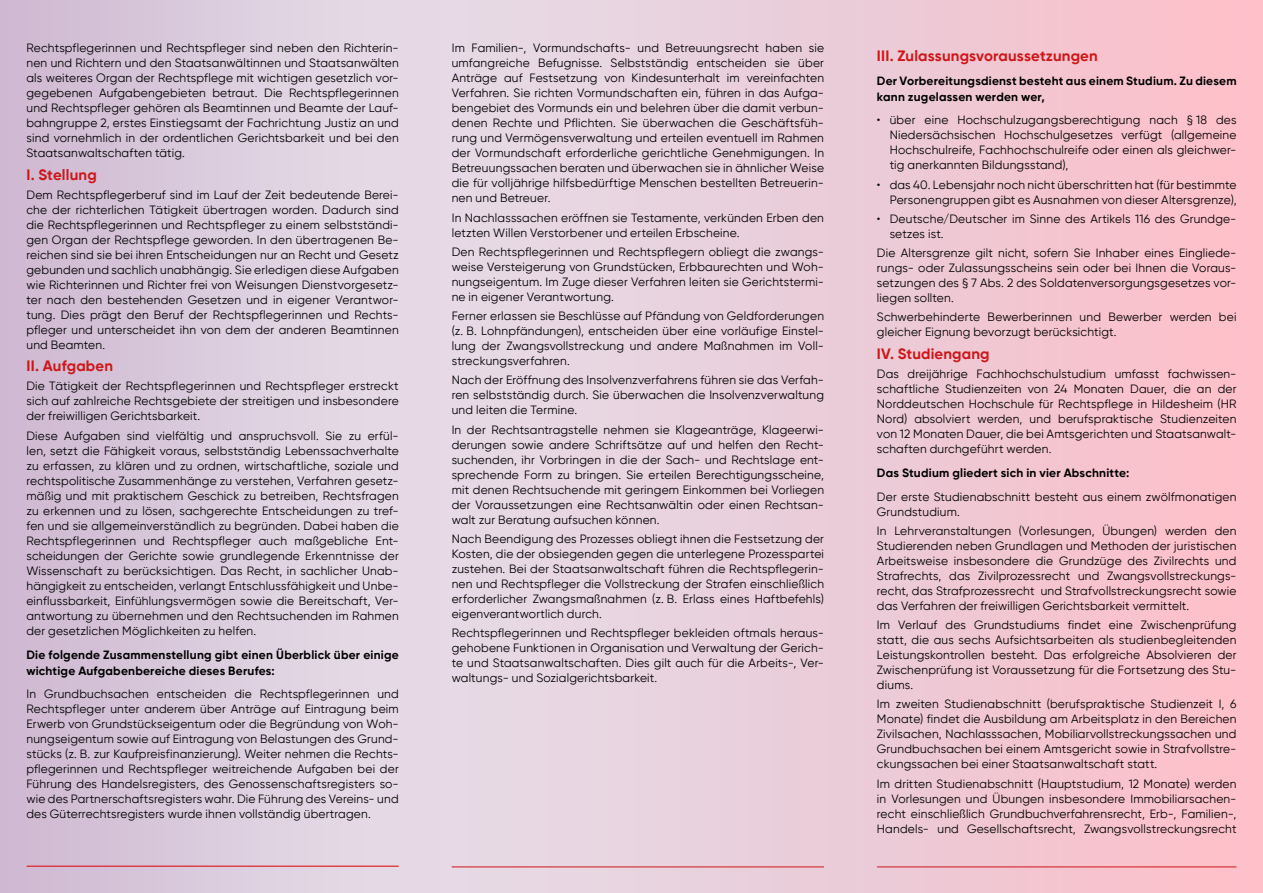
<style>
.page{position:relative;width:1263px;height:893px;background:#fff}
.page>*{position:absolute;margin:0;border:0;box-sizing:border-box;transform-origin:0 0}
.Kapitel_Head{font:700 15px "Gilroy";letter-spacing:.01em;color:#cd1719}
.Copy{font:12px/15px "Gilroy";letter-spacing:.015em;color:#000;text-align:justify}
.Copy_Bold{font:700 12px/15.8px "Gilroy";letter-spacing:.02em;color:#000}
</style>
<div class="page">
<hr style="left:27px;top:866px;width:371px;height:1px;background:#d00">
<hr style="left:452px;top:866px;width:372px;height:1px;background:#cd1719">
<hr style="left:877px;top:866px;width:359px;height:1px;background:#cd1719">
<p class="Copy" style="left:26px;top:40px;width:374px">Rechtspflegerinnen und Rechtspfleger sind neben den Richterin&shy;nen und Richtern und den Staatsanwältinnen und Staatsanwälten als weiteres Organ der Rechtspflege mit wichtigen gesetzlich vor&shy;gegebenen Aufgabengebieten betraut. Die Rechtspflegerinnen und Rechtspfleger gehören als Beamtinnen und Beamte der Lauf&shy;bahngruppe 2, erstes Einstiegsamt der Fachrichtung Justiz an und sind vornehmlich in der ordentlichen Gerichtsbarkeit und bei den Staatsanwaltschaften tätig.</p>
<h2 class="Kapitel_Head" style="left:26px;top:165px;width:72px">I. Stellung</h2>
<p class="Copy" style="left:26px;top:187px;width:374px">Dem Rechtspflegerberuf sind im Lauf der Zeit bedeutende Berei&shy;che der richterlichen Tätigkeit übertragen worden. Dadurch sind die Rechtspflegerinnen und Rechtspfleger zu einem selbstständi&shy;gen Organ der Rechtspflege geworden. In den übertragenen Be&shy;reichen sind sie bei ihren Entscheidungen nur an Recht und Gesetz gebunden und sachlich unabhängig. Sie erledigen diese Aufgaben wie Richterinnen und Richter frei von Weisungen Dienstvorgesetz&shy;ter nach den bestehenden Gesetzen und in eigener Verantwor&shy;tung. Dies prägt den Beruf der Rechtspflegerinnen und Rechts&shy;pfleger und unterscheidet ihn von dem der anderen Beamtinnen und Beamten.</p>
<h2 class="Kapitel_Head" style="left:26px;top:356px;width:88px">II. Aufgaben</h2>
<p class="Copy" style="left:26px;top:378px;width:374px">Die Tätigkeit der Rechtspflegerinnen und Rechtspfleger erstreckt sich auf zahlreiche Rechtsgebiete der streitigen und insbesondere der freiwilligen Gerichtsbarkeit.</p>
<p class="Copy" style="left:26px;top:428px;width:374px">Diese Aufgaben sind vielfältig und anspruchsvoll. Sie zu erfül&shy;len, setzt die Fähigkeit voraus, selbstständig Lebenssachverhalte zu erfassen, zu klären und zu ordnen, wirtschaftliche, soziale und rechtspolitische Zusammenhänge zu verstehen, Verfahren gesetz&shy;mäßig und mit praktischem Geschick zu betreiben, Rechtsfragen zu erkennen und zu lösen, sachgerechte Entscheidungen zu tref&shy;fen und sie allgemeinverständlich zu begründen. Dabei haben die Rechtspflegerinnen und Rechtspfleger auch maßgebliche Ent&shy;scheidungen der Gerichte sowie grundlegende Erkenntnisse der Wissenschaft zu berücksichtigen. Das Recht, in sachlicher Unab&shy;hängigkeit zu entscheiden, verlangt Entschlussfähigkeit und Unbe&shy;einflussbarkeit, Einfühlungsvermögen sowie die Bereitschaft, Ver&shy;antwortung zu übernehmen und den Rechtsuchenden im Rahmen der gesetzlichen Möglichkeiten zu helfen.</p>
<p class="Copy_Bold" style="left:26px;top:647px;width:374px">Die folgende Zusammenstellung gibt einen Überblick über einige wichtige Aufgabenbereiche dieses Berufes:</p>
<p class="Copy" style="left:26px;top:686px;width:374px">In Grundbuchsachen entscheiden die Rechtspflegerinnen und Rechtspfleger unter anderem über Anträge auf Eintragung beim Erwerb von Grundstückseigentum oder die Begründung von Woh&shy;nungseigentum sowie auf Eintragung von Belastungen des Grund&shy;stücks (z. B. zur Kaufpreisfinanzierung). Weiter nehmen die Rechts&shy;pflegerinnen und Rechtspfleger weitreichende Aufgaben bei der Führung des Handelsregisters, des Genossenschaftsregisters so&shy;wie des Partnerschaftsregisters wahr. Die Führung des Vereins- und des Güterrechtsregisters wurde ihnen vollständig übertragen.</p>
<p class="Copy" style="left:452px;top:40px;width:374px">Im Familien-, Vormundschafts- und Betreuungsrecht haben sie umfangreiche Befugnisse. Selbstständig entscheiden sie über Anträge auf Festsetzung von Kindesunterhalt im vereinfachten Verfahren. Sie richten Vormundschaften ein, führen in das Aufga&shy;bengebiet des Vormunds ein und belehren über die damit verbun&shy;denen Rechte und Pflichten. Sie überwachen die Geschäftsfüh&shy;rung und Vermögensverwaltung und erteilen eventuell im Rahmen der Vormundschaft erforderliche gerichtliche Genehmigungen. In Betreuungssachen beraten und überwachen sie in ähnlicher Weise die für volljährige hilfsbedürftige Menschen bestellten Betreuerin&shy;nen und Betreuer.</p>
<p class="Copy" style="left:452px;top:210px;width:374px">In Nachlasssachen eröffnen sie Testamente, verkünden Erben den letzten Willen Verstorbener und erteilen Erbscheine.</p>
<p class="Copy" style="left:452px;top:244px;width:374px">Den Rechtspflegerinnen und Rechtspflegern obliegt die zwangs&shy;weise Versteigerung von Grundstücken, Erbbaurechten und Woh&shy;nungseigentum. Im Zuge dieser Verfahren leiten sie Gerichtstermi&shy;ne in eigener Verantwortung.</p>
<p class="Copy" style="left:452px;top:308px;width:374px;text-align:left">Ferner erlassen sie Beschlüsse auf Pfändung von Geldforderungen (z. B. Lohnpfändungen), entscheiden über eine vorläufige Einstel&shy;lung der Zwangsvollstreckung und andere Maßnahmen im Voll&shy;streckungsverfahren.</p>
<p class="Copy" style="left:452px;top:372px;width:374px">Nach der Eröffnung des Insolvenzverfahrens führen sie das Verfah&shy;ren selbstständig durch. Sie überwachen die Insolvenzverwaltung und leiten die Termine.</p>
<p class="Copy" style="left:452px;top:422px;width:374px;text-align:left">In der Rechtsantragstelle nehmen sie Klageanträge, Klageerwi&shy;derungen sowie andere Schriftsätze auf und helfen den Recht&shy;suchenden, ihr Vorbringen in die der Sach- und Rechtslage ent&shy;sprechende Form zu bringen. Sie erteilen Berechtigungsscheine, mit denen Rechtsuchende mit geringem Einkommen bei Vorliegen der Voraussetzungen eine Rechtsanwältin oder einen Rechtsan&shy;walt zur Beratung aufsuchen können.</p>
<p class="Copy" style="left:452px;top:531px;width:374px">Nach Beendigung des Prozesses obliegt ihnen die Festsetzung der Kosten, die der obsiegenden gegen die unterlegene Prozesspartei zustehen. Bei der Staatsanwaltschaft führen die Rechtspflegerin&shy;nen und Rechtspfleger die Vollstreckung der Strafen einschließlich erforderlicher Zwangsmaßnahmen (z. B. Erlass eines Haftbefehls) eigenverantwortlich durch.</p>
<p class="Copy" style="left:452px;top:625px;width:374px">Rechtspflegerinnen und Rechtspfleger bekleiden oftmals heraus&shy;gehobene Funktionen in Organisation und Verwaltung der Gerich&shy;te und Staatsanwaltschaften. Dies gilt auch für die Arbeits-, Ver&shy;waltungs- und Sozialgerichtsbarkeit.</p>
<h2 class="Kapitel_Head" style="left:877px;top:46px;width:222px">III. Zulassungsvoraussetzungen</h2>
<p class="Copy_Bold" style="left:877px;top:73px;width:361px">Der Vorbereitungsdienst besteht aus einem Studium. Zu diesem kann zugelassen werden wer,</p>
<p class="Copy" style="left:890px;top:113px;width:348px;text-indent:-13px">• über eine Hochschulzugangsberechtigung nach § 18 des Niedersächsischen Hochschulgesetzes verfügt (allgemeine Hochschulreife, Fachhochschulreife oder einen als gleichwer&shy;tig anerkannten Bildungsstand),</p>
<p class="Copy" style="left:877px;top:177px;width:361px;text-align:right">• das 40. Lebensjahr noch nicht überschritten hat (für bestimmte<br>Personengruppen gibt es Ausnahmen von dieser Altersgrenze),</p>
<p class="Copy" style="left:890px;top:211px;width:348px;text-indent:-13px">• Deutsche/Deutscher im Sinne des Artikels 116 des Grundge&shy;setzes ist.</p>
<p class="Copy" style="left:877px;top:245px;width:361px">Die Altersgrenze gilt nicht, sofern Sie Inhaber eines Eingliede&shy;rungs- oder Zulassungsscheins sein oder bei Ihnen die Voraus&shy;setzungen des § 7 Abs. 2 des Soldatenversorgungsgesetzes vor&shy;liegen sollten.</p>
<p class="Copy" style="left:877px;top:310px;width:361px">Schwerbehinderte Bewerberinnen und Bewerber werden bei gleicher Eignung bevorzugt berücksichtigt.</p>
<h2 class="Kapitel_Head" style="left:877px;top:344px;width:114px">IV. Studiengang</h2>
<p class="Copy" style="left:877px;top:366px;width:361px">Das dreijährige Fachhochschulstudium umfasst fachwissen&shy;schaftliche Studienzeiten von 24 Monaten Dauer, die an der Norddeutschen Hochschule für Rechtspflege in Hildesheim (HR Nord) absolviert werden, und berufspraktische Studienzeiten von 12 Monaten Dauer, die bei Amtsgerichten und Staatsanwalt&shy;schaften durchgeführt werden.</p>
<p class="Copy_Bold" style="left:877px;top:465px;width:254px">Das Studium gliedert sich in vier Abschnitte:</p>
<p class="Copy" style="left:877px;top:489px;width:361px">Der erste Studienabschnitt besteht aus einem zwölfmonatigen<br>Grundstudium.</p>
<p class="Copy" style="left:877px;top:523px;width:361px">In Lehrveranstaltungen (Vorlesungen, Übungen) werden den Studierenden neben Grundlagen und Methoden der juristischen Arbeitsweise insbesondere die Grundzüge des Zivilrechts und Strafrechts, das Zivilprozessrecht und Zwangsvollstreckungs&shy;recht, das Strafprozessrecht und Strafvollstreckungsrecht sowie das Verfahren der freiwilligen Gerichtsbarkeit vermittelt.</p>
<p class="Copy" style="left:877px;top:617px;width:361px">Im Verlauf des Grundstudiums findet eine Zwischenprüfung statt, die aus sechs Aufsichtsarbeiten als studienbegleitenden Leistungskontrollen besteht. Das erfolgreiche Absolvieren der Zwischenprüfung ist Voraussetzung für die Fortsetzung des Stu&shy;diums.</p>
<p class="Copy" style="left:877px;top:697px;width:361px">Im zweiten Studienabschnitt (berufspraktische Studienzeit I, 6<br>Monate) findet die Ausbildung am Arbeitsplatz in den Bereichen Zivilsachen, Nachlasssachen, Mobiliarvollstreckungssachen und Grundbuchsachen bei einem Amtsgericht sowie in Strafvollstre&shy;ckungssachen bei einer Staatsanwaltschaft statt.</p>
<p class="Copy" style="left:877px;top:776px;width:361px">Im dritten Studienabschnitt (Hauptstudium, 12 Monate) werden in Vorlesungen und Übungen insbesondere Immobiliarsachen&shy;recht einschließlich Grundbuchverfahrensrecht, Erb-, Familien-, Handels- und Gesellschaftsrecht, Zwangsvollstreckungsrecht</p>
</div>
